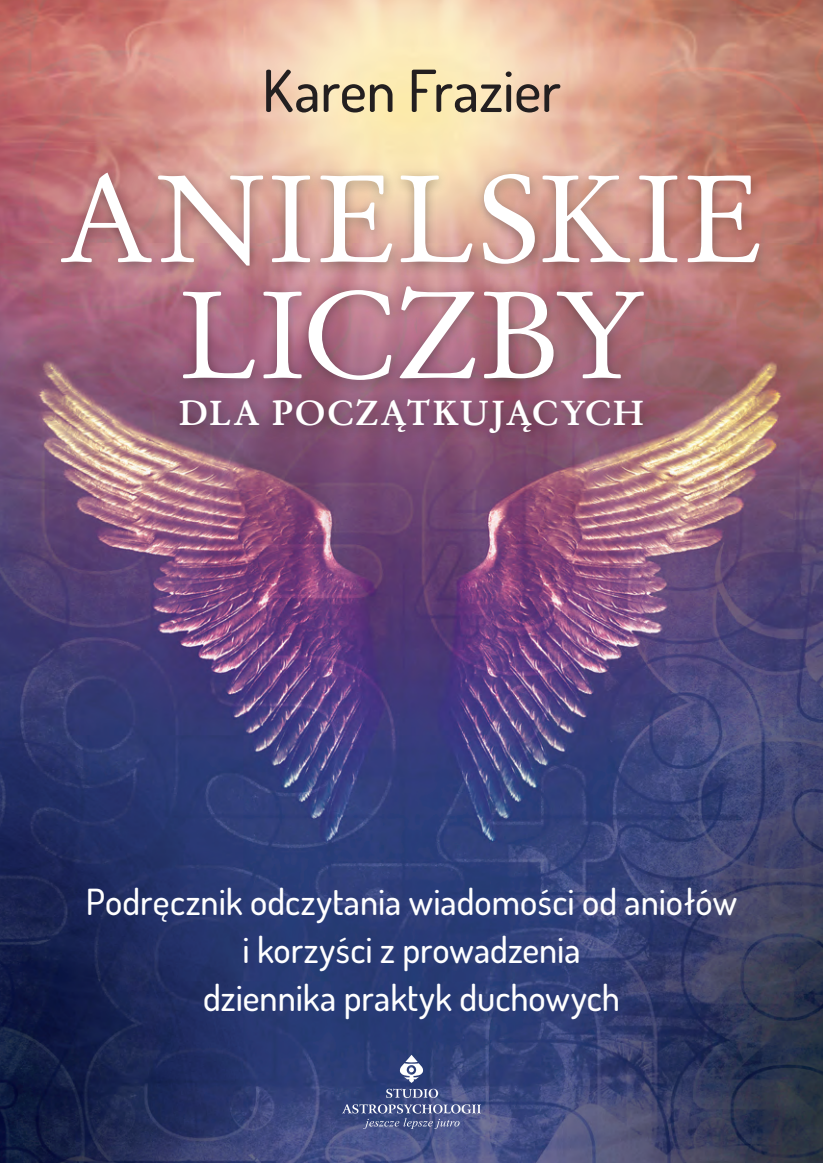
<style>
.page{position:relative;width:823px;height:1163px;background:#fff}
.page>*{position:absolute;margin:0;border:0;box-sizing:border-box;transform-origin:0 0}
.t1{font:122.8px/116px "Stempel Garamond";color:#fff;text-align:center}
.t2{font:500 58px "Dosis";letter-spacing:-.005em;color:#231f20}
.t3{font:500 36px/48px "Dosis";color:#fff;text-align:center}
.t4{font:700 34.4px "Stempel Garamond";letter-spacing:.04em;color:#fff}
</style>
<div class="page">
<img style="left:0;top:0;width:822px;height:1162px">
<div style="left:50px;top:166px;width:719px;height:281px;background:#231f20;opacity:.4"></div>
<svg style="left:399px;top:1054px;width:24px;height:28px"></svg>
<svg style="left:342px;top:1088px;width:138px;height:40px;background:#566292"></svg>
<h2 class="t2" style="left:262px;top:53px;width:300px">Karen Frazier</h2>
<h1 class="t1" style="left:58px;top:164px;width:707px">ANIELSKIE<br>LICZBY</h1>
<p class="t4" style="left:179px;top:390px;width:466px">DLA POCZĄTKUJĄCYCH</p>
<p class="t3" style="left:86px;top:876px;width:652px">Podręcznik odczytania wiadomości od aniołów i korzyści z prowadzenia<br>dziennika praktyk duchowych</p>
</div>
